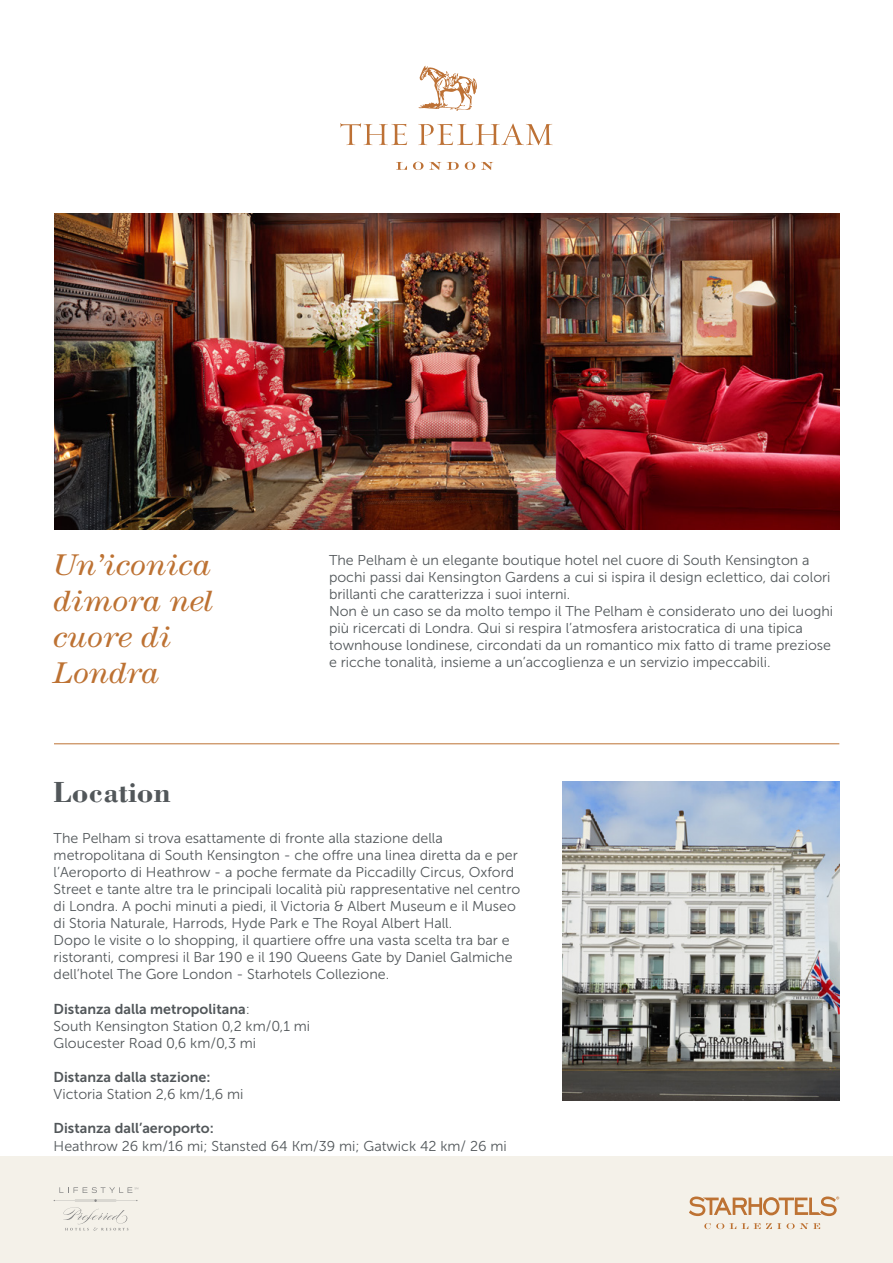
<style>
.page{position:relative;width:893px;height:1263px;background:#fff}
.page>*{position:absolute;margin:0;border:0;box-sizing:border-box;transform-origin:0 0}
.t1{font:italic 30px/36px "Century Std";color:#bd7233;scale:1.07 1}
.t2{font:700 30px "Bodoni Std";color:#52575a}
.t3{font:14.25px/17.1px "Museo Sans 300";color:#52575a}
.t4{font:14.25px "Museo Sans 700";color:#52575a}
.s1{font-family:"Museo Sans 300"}
</style>
<div class="page">
<div style="left:0;top:1157px;width:893px;height:106px;background:#f4f1e9"></div>
<svg style="left:704px;top:1223px;width:56px;height:6px"></svg>
<svg style="left:766px;top:1223px;width:54px;height:6px"></svg>
<svg style="left:689px;top:1196px;width:150px;height:20px"></svg>
<hr style="left:54px;top:743px;width:785px;height:1px;background:#bd7233">
<img style="left:54px;top:214px;width:785px;height:316px">
<svg style="left:340px;top:123px;width:67px;height:22px"></svg>
<svg style="left:418px;top:123px;width:135px;height:22px"></svg>
<svg style="left:396px;top:162px;width:11px;height:8px"></svg>
<svg style="left:413px;top:162px;width:28px;height:8px"></svg>
<svg style="left:447px;top:162px;width:12px;height:8px"></svg>
<svg style="left:465px;top:162px;width:10px;height:8px"></svg>
<svg style="left:481px;top:162px;width:12px;height:8px"></svg>
<svg style="left:418px;top:66px;width:59px;height:45px"></svg>
<img style="left:563px;top:781px;width:276px;height:319px">
<svg style="left:59px;top:1187px;width:79px;height:6px"></svg>
<svg style="left:54px;top:1199px;width:83px;height:32px"></svg>
<h1 class="t1" style="left:54px;top:546px;width:150px">Un’iconica dimora nel cuore di<br>Londra</h1>
<p class="t3" style="left:329px;top:551px;width:506px">The Pelham è un elegante boutique hotel nel cuore di South Kensington a pochi passi dai Kensington Gardens a cui si ispira il design eclettico, dai colori brillanti che caratterizza i suoi interni.<br>Non è un caso se da molto tempo il The Pelham è considerato uno dei luoghi più ricercati di Londra. Qui si respira l’atmosfera aristocratica di una tipica townhouse londinese, circondati da un romantico mix fatto di trame preziose e ricche tonalità, insieme a un’accoglienza e un servizio impeccabili.</p>
<h1 class="t2" style="left:54px;top:773px;width:118px">Location</h1>
<p class="t3" style="left:54px;top:829px;width:468px">The Pelham si trova esattamente di fronte alla stazione della metropolitana di South Kensington - che offre una linea diretta da e per l’Aeroporto di Heathrow - a poche fermate da Piccadilly Circus, Oxford Street e tante altre tra le principali località più rappresentative nel centro di Londra. A pochi minuti a piedi, il Victoria &amp; Albert Museum e il Museo di Storia Naturale, Harrods, Hyde Park e The Royal Albert Hall.<br>Dopo le visite o lo shopping, il quartiere offre una vasta scelta tra bar e ristoranti, compresi il Bar 190 e il 190 Queens Gate by Daniel Galmiche dell’hotel The Gore London - Starhotels Collezione.</p>
<p class="t4" style="left:54px;top:1001px;width:198px">Distanza dalla metropolitana<span class="s1">:</span></p>
<p class="t3" style="left:54px;top:1017px;width:258px">South Kensington Station 0,2 km/0,1 mi<br>Gloucester Road 0,6 km/0,3 mi</p>
<p class="t4" style="left:54px;top:1069px;width:158px">Distanza dalla stazione:</p>
<p class="t3" style="left:54px;top:1086px;width:191px">Victoria Station 2,6 km/1,6 mi</p>
<p class="t4" style="left:54px;top:1120px;width:162px">Distanza dall’aeroporto:</p>
<p class="t3" style="left:54px;top:1137px;width:455px">Heathrow 26 km/16 mi; Stansted 64 Km/39 mi; Gatwick 42 km/ 26 mi</p>
</div>
